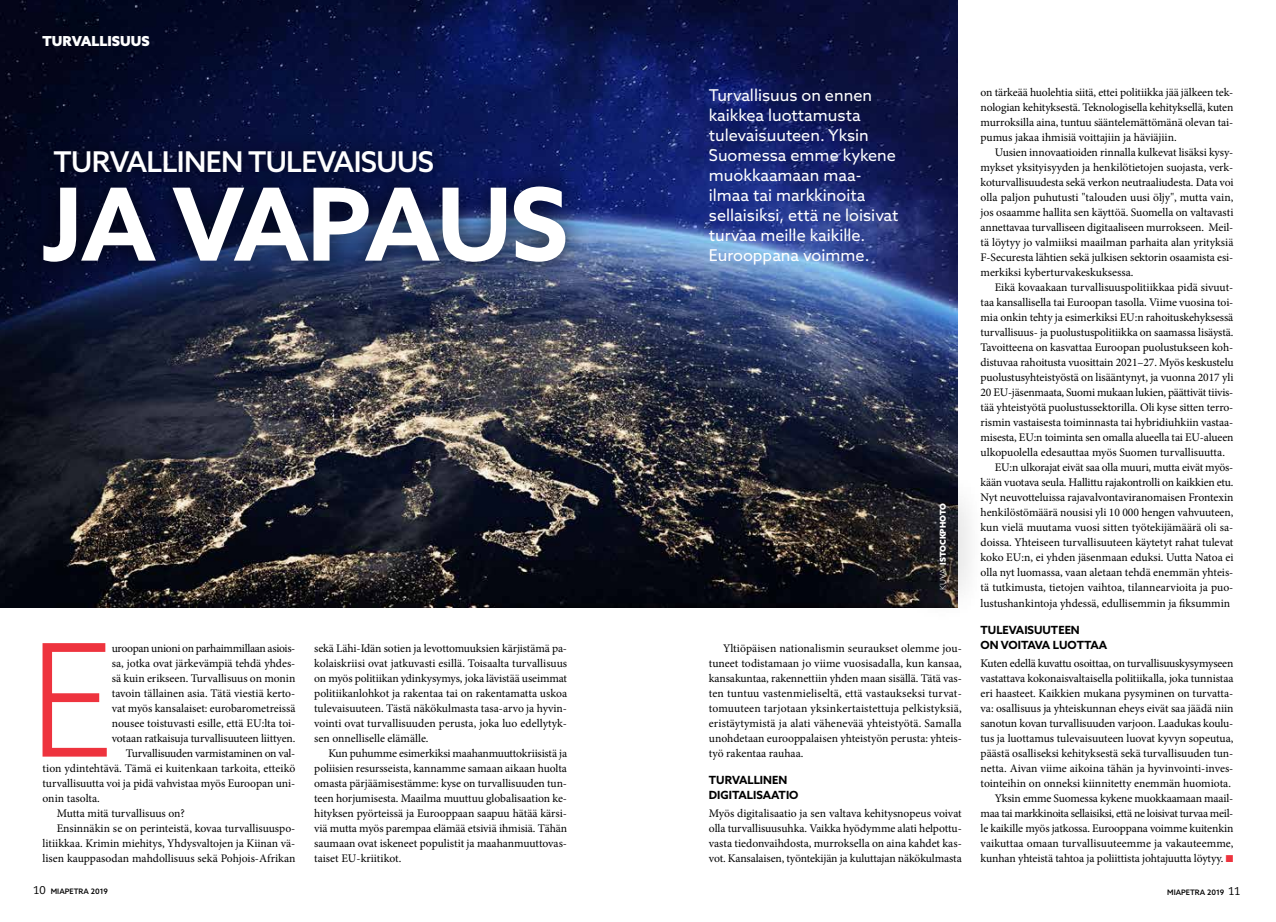
<style>
.page{position:relative;width:1276px;height:922px;background:#fff}
.page>*{position:absolute;margin:0;border:0;box-sizing:border-box;transform-origin:0 0}
.t1{font:300 156.62px "Azo Sans";color:#ee333e}
.t2{font:700 100.75px "Azo Sans";letter-spacing:-.025em;color:#fff}
.t3{font:500 28.62px "Azo Sans";letter-spacing:-.02em;color:#fff}
.t4{font:16.25px/20px "Azo Sans";color:#fff}
.t5{font:900 13.75px "Azo Sans";color:#fff}
.t6{font:11.62px/15px "Minion Pro";letter-spacing:-.005em;color:#000;text-align:justify}
.t7{font:11.62px "Minion Pro";letter-spacing:-.03em;color:#000}
.t8{font:700 11.25px/15px "Azo Sans";color:#000}
.t9{font:900 8.12px "Azo Sans";color:#fff}
.t10{font:500 7.5px "Azo Sans";color:#000}
.s1{font-weight:300}
.s2{color:#ee333e}
.s3{font-family:"Caecilia LT Std";font-weight:400;font-size:11.25px}
</style>
<div class="page">
<img style="left:0;top:0;width:957px;height:607px">
<div style="left:37px;top:133px;width:413px;height:56px;background:#000;opacity:.75"></div>
<div style="left:21px;top:164px;width:567px;height:120px;background:#000;opacity:.75"></div>
<div style="left:901px;top:467px;width:83px;height:158px;background:#000;opacity:.49"></div>
<p class="t5" style="left:43px;top:32px;width:109px">TURVALLISUUS</p>
<h3 class="t3" style="left:53px;top:142px;width:382px">TURVALLINEN TULEVAISUUS</h3>
<h2 class="t2" style="left:42px;top:158px;width:527px">JA VAPAUS</h2>
<h1 class="t1" style="left:28px;top:598px;width:88px">E</h1>
<p class="t7" style="left:112px;top:640px;width:185px">uroopan unioni on parhaimmillaan asiois-</p>
<p class="t6" style="left:112px;top:655px;width:185px">sa, jotka ovat järkevämpiä tehdä yhdes-</p>
<p class="t6" style="left:112px;top:670px;width:185px">sä kuin erikseen. Turvallisuus on monin</p>
<p class="t6" style="left:112px;top:685px;width:185px">tavoin tällainen asia. Tätä viestiä kerto-</p>
<p class="t6" style="left:112px;top:700px;width:185px">vat myös kansalaiset: eurobarometreissä</p>
<p class="t6" style="left:112px;top:715px;width:185px">nousee toistuvasti esille, että EU:lta toi-</p>
<p class="t6" style="left:112px;top:730px;width:185px">votaan ratkaisuja turvallisuuteen liittyen.</p>
<p class="t6" style="left:126px;top:745px;width:171px">Turvallisuuden varmistaminen on val-</p>
<p class="t6" style="left:43px;top:760px;width:254px">tion ydintehtävä. Tämä ei kuitenkaan tarkoita, etteikö</p>
<p class="t6" style="left:43px;top:775px;width:254px">turvallisuutta voi ja pidä vahvistaa myös Euroopan uni-</p>
<p class="t6" style="left:43px;top:790px;width:59px">onin tasolta.</p>
<p class="t6" style="left:57px;top:805px;width:130px">Mutta mitä turvallisuus on?</p>
<p class="t6" style="left:57px;top:820px;width:240px">Ensinnäkin se on perinteistä, kovaa turvallisuuspo-</p>
<p class="t6" style="left:43px;top:835px;width:254px">litiikkaa. Krimin miehitys, Yhdysvaltojen ja Kiinan vä-</p>
<p class="t6" style="left:43px;top:850px;width:254px">lisen kauppasodan mahdollisuus sekä Pohjois-Afrikan</p>
<p class="t6" style="left:314px;top:640px;width:254px">sekä Lähi-Idän sotien ja levottomuuksien kärjistämä pa&shy;kolaiskriisi ovat jatkuvasti esillä. Toisaalta turvallisuus on myös politiikan ydinkysymys, joka lävistää useimmat politiikanlohkot ja rakentaa tai on rakentamatta uskoa tulevaisuuteen. Tästä näkökulmasta tasa-arvo ja hyvin&shy;vointi ovat turvallisuuden perusta, joka luo edellytyk&shy;sen onnelliselle elämälle.</p>
<p class="t6" style="left:314px;top:745px;width:254px;text-indent:14px">Kun puhumme esimerkiksi maahanmuuttokriisistä ja poliisien resursseista, kannamme samaan aikaan huolta omasta pärjäämisestämme: kyse on turvallisuuden tun&shy;teen horjumisesta. Maailma muuttuu globalisaation ke&shy;hityksen pyörteissä ja Eurooppaan saapuu hätää kärsi&shy;viä mutta myös parempaa elämää etsiviä ihmisiä. Tähän saumaan ovat iskeneet populistit ja maahanmuuttovas&shy;taiset EU-kriitikot.</p>
<h3 class="t4" style="left:709px;top:84px;width:191px">Turvallisuus on ennen kaikkea luottamusta tulevaisuuteen. Yksin<br>Suomessa emme kykene muokkaamaan maa&shy;ilmaa tai markkinoita sellaisiksi, että ne loisivat turvaa meille kaikille.<br>Eurooppana voimme.</h3>
<p class="t9" style="left:937px;top:589px;width:88px;rotate:-90deg"><span class="s1">KUVA</span> ISTOCKPHOTO</p>
<p class="t6" style="left:709px;top:640px;width:254px;text-indent:14px">Yltiöpäisen nationalismin seuraukset olemme jou&shy;tuneet todistamaan jo viime vuosisadalla, kun kansaa, kansakuntaa, rakennettiin yhden maan sisällä. Tätä vas&shy;ten tuntuu vastenmieliseltä, että vastaukseksi turvat&shy;tomuuteen tarjotaan yksinkertaistettuja pelkistyksiä, eristäytymistä ja alati vähenevää yhteistyötä. Samalla unohdetaan eurooppalaisen yhteistyön perusta: yhteis&shy;työ rakentaa rauhaa.</p>
<p class="t8" style="left:709px;top:772px;width:91px">TURVALLINEN<br>DIGITALISAATIO</p>
<p class="t6" style="left:709px;top:805px;width:254px">Myös digitalisaatio ja sen valtava kehitysnopeus voivat olla turvallisuusuhka. Vaikka hyödymme alati helpottu&shy;vasta tiedonvaihdosta, murroksella on aina kahdet kas&shy;vot. Kansalaisen, työntekijän ja kuluttajan näkökulmasta</p>
<p class="t6" style="left:980px;top:85px;width:254px">on tärkeää huolehtia siitä, ettei politiikka jää jälkeen tek&shy;nologian kehityksestä. Teknologisella kehityksellä, kuten murroksilla aina, tuntuu sääntelemättömänä olevan tai&shy;pumus jakaa ihmisiä voittajiin ja häviäjiin.</p>
<p class="t6" style="left:980px;top:145px;width:254px;text-indent:14px">Uusien innovaatioiden rinnalla kulkevat lisäksi kysy&shy;mykset yksityisyyden ja henkilötietojen suojasta, verk&shy;koturvallisuudesta sekä verkon neutraaliudesta. Data voi olla paljon puhutusti "talouden uusi öljy", mutta vain, jos osaamme hallita sen käyttöä. Suomella on valtavasti annettavaa turvalliseen digitaaliseen murrokseen. Meil&shy;tä löytyy jo valmiiksi maailman parhaita alan yrityksiä F-Securesta lähtien sekä julkisen sektorin osaamista esi&shy;merkiksi kyberturvakeskuksessa.</p>
<p class="t6" style="left:994px;top:280px;width:240px">Eikä kovaakaan turvallisuuspolitiikkaa pidä sivuut-</p>
<p class="t6" style="left:980px;top:295px;width:254px">taa kansallisella tai Euroopan tasolla. Viime vuosina toi-</p>
<p class="t6" style="left:980px;top:310px;width:254px">mia onkin tehty ja esimerkiksi EU:n rahoituskehyksessä</p>
<p class="t6" style="left:980px;top:325px;width:254px">turvallisuus- ja puolustuspolitiikka on saamassa lisäystä.</p>
<p class="t6" style="left:980px;top:340px;width:254px">Tavoitteena on kasvattaa Euroopan puolustukseen koh-</p>
<p class="t6" style="left:980px;top:355px;width:254px">distuvaa rahoitusta vuosittain 2021–27. Myös keskustelu</p>
<p class="t6" style="left:980px;top:370px;width:254px">puolustusyhteistyöstä on lisääntynyt, ja vuonna 2017 yli</p>
<p class="t6" style="left:980px;top:385px;width:254px">20 EU-jäsenmaata, Suomi mukaan lukien, päättivät tiivis-</p>
<p class="t6" style="left:980px;top:400px;width:254px">tää yhteistyötä puolustussektorilla. Oli kyse sitten terro-</p>
<p class="t6" style="left:980px;top:415px;width:254px">rismin vastaisesta toiminnasta tai hybridiuhkiin vastaa-</p>
<p class="t6" style="left:980px;top:430px;width:254px">misesta, EU:n toiminta sen omalla alueella tai EU-alueen</p>
<p class="t6" style="left:980px;top:445px;width:246px">ulkopuolella edesauttaa myös Suomen turvallisuutta.</p>
<p class="t6" style="left:994px;top:460px;width:240px">EU:n ulkorajat eivät saa olla muuri, mutta eivät myös-</p>
<p class="t6" style="left:980px;top:475px;width:254px">kään vuotava seula. Hallittu rajakontrolli on kaikkien etu.</p>
<p class="t6" style="left:980px;top:490px;width:254px">Nyt neuvotteluissa rajavalvontaviranomaisen Frontexin</p>
<p class="t6" style="left:980px;top:505px;width:254px">henkilöstömäärä nousisi yli 10 000 hengen vahvuuteen,</p>
<p class="t6" style="left:980px;top:520px;width:254px">kun vielä muutama vuosi sitten työtekijämäärä oli sa-</p>
<p class="t6" style="left:980px;top:535px;width:254px">doissa. Yhteiseen turvallisuuteen käytetyt rahat tulevat</p>
<p class="t6" style="left:980px;top:550px;width:254px">koko EU:n, ei yhden jäsenmaan eduksi. Uutta Natoa ei</p>
<p class="t6" style="left:980px;top:565px;width:254px">olla nyt luomassa, vaan aletaan tehdä enemmän yhteis-</p>
<p class="t6" style="left:980px;top:580px;width:254px">tä tutkimusta, tietojen vaihtoa, tilannearvioita ja puo-</p>
<p class="t6" style="left:980px;top:595px;width:251px">lustushankintoja yhdessä, edullisemmin ja fiksummin</p>
<p class="t8" style="left:980px;top:622px;width:128px">TULEVAISUUTEEN<br>ON VOITAVA LUOTTAA</p>
<p class="t6" style="left:980px;top:655px;width:254px;text-align:right">Kuten edellä kuvattu osoittaa, on turvallisuuskysymyseen vastattava kokonaisvaltaisella politiikalla, joka tunnistaa eri haasteet. Kaikkien mukana pysyminen on turvatta&shy;va: osallisuus ja yhteiskunnan eheys eivät saa jäädä niin sanotun kovan turvallisuuden varjoon. Laadukas koulu&shy;tus ja luottamus tulevaisuuteen luovat kyvyn sopeutua, päästä osalliseksi kehityksestä sekä turvallisuuden tun&shy;netta. Aivan viime aikoina tähän ja hyvinvointi-inves&shy;tointeihin on onneksi kiinnitetty enemmän huomiota.<br>Yksin emme Suomessa kykene muokkaamaan maail&shy;maa tai markkinoita sellaisiksi, että ne loisivat turvaa meil&shy;le kaikille myös jatkossa. Eurooppana voimme kuitenkin vaikuttaa omaan turvallisuuteemme ja vakauteemme, kunhan yhteistä tahtoa ja poliittista johtajuutta löytyy. <span class="s2">■</span></p>
<p class="t10" style="left:33px;top:885px;width:76px"><span class="s3">10</span> MIAPETRA 2019</p>
<p class="t10" style="left:1167px;top:887px;width:75px">MIAPETRA 2019 <span class="s3">11</span></p>
</div>
